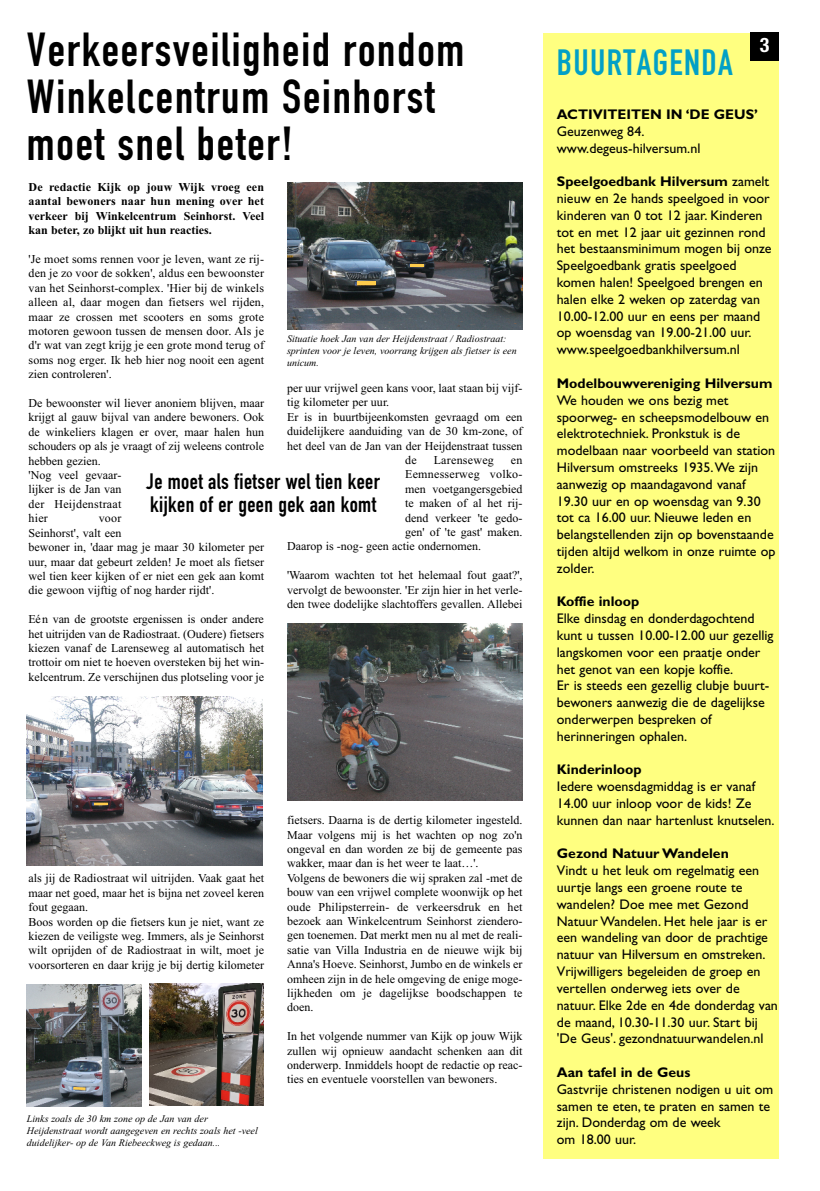
<style>
.page{position:relative;width:820px;height:1191px;background:#fff}
.page>*{position:absolute;margin:0;border:0;box-sizing:border-box;transform-origin:0 0}
.t1{font:47px/47px "DIN Engschrift Std";letter-spacing:.035em;color:#000}
.t2{font:36px "DIN Engschrift Std";letter-spacing:.035em;color:#02a0c6}
.t3{font:22px/23px "DIN Engschrift Std";letter-spacing:.02em;color:#000}
.t4{font:700 condensed 20px "Helvetica Neue";color:#fff}
.t5{font:14px/16.8px "Gill Sans";color:#000}
.t6{font:700 14px "Gill Sans";color:#000}
.t7{font:12px/14.4px "Times New Roman";color:#000;text-align:justify}
.t8{font:700 12px/14.4px "Times New Roman";color:#000;text-align:justify}
.t9{font:12px "Times New Roman";letter-spacing:.02em;color:#000}
.t10{font:italic 10px/12px "Times New Roman";color:#000}
.s1{font-weight:700}
</style>
<div class="page">
<div style="left:543px;top:33px;width:235px;height:1125px;background:#ffff80"></div>
<img style="left:287px;top:183px;width:235px;height:147px">
<img style="left:287px;top:623px;width:235px;height:177px">
<img style="left:27px;top:696px;width:235px;height:169px">
<img style="left:149px;top:983px;width:114px;height:122px">
<img style="left:27px;top:984px;width:114px;height:122px">
<div style="left:750px;top:33px;width:28px;height:28px;background:#000"></div>
<hr style="left:357px;top:281px;width:18px;height:4px;background:#fecc4c">
<svg style="left:410px;top:264px;width:14px;height:2px"></svg>
<svg style="left:94px;top:802px;width:14px;height:2px"></svg>
<svg style="left:242px;top:806px;width:10px;height:3px"></svg>
<svg style="left:73px;top:1086px;width:12px;height:4px"></svg>
<h1 class="t1" style="left:27px;top:26px;width:438px">Verkeersveiligheid rondom<br>Winkelcentrum Seinhorst moet snel beter!</h1>
<p class="t8" style="left:29px;top:179px;width:237px">De redactie Kijk op jouw Wijk vroeg een aantal bewoners naar hun mening over het verkeer bij Winkelcentrum Seinhorst. Veel kan beter, zo blijkt uit hun reacties.</p>
<p class="t7" style="left:29px;top:252px;width:237px">'Je moet soms rennen voor je leven, want ze rij&shy;den je zo voor de sokken', aldus een bewoonster van het Seinhorst-complex. 'Hier bij de winkels alleen al, daar mogen dan fietsers wel rijden, maar ze crossen met scooters en soms grote motoren gewoon tussen de mensen door. Als je d'r wat van zegt krijg je een grote mond terug of soms nog erger. Ik heb hier nog nooit een agent zien controleren'.</p>
<p class="t7" style="left:29px;top:396px;width:237px;text-align:left">De bewoonster wil liever anoniem blijven, maar krijgt al gauw bijval van andere bewoners. Ook de winkeliers klagen er over, maar halen hun schouders op als je vraagt of zij weleens controle hebben gezien.<br>'Nog veel gevaar-<br>lijker is de Jan van<br>der Heijdenstraat<br>hier</p>
<p class="t10" style="left:287px;top:333px;width:231px">Situatie hoek Jan van der Heijdenstraat / Radiostraat: sprinten voor je leven, voorrang krijgen als fietser is een unicum.</p>
<p class="t7" style="left:287px;top:381px;width:237px">per uur vrijwel geen kans voor, laat staan bij vijf-</p>
<p class="t7" style="left:287px;top:395px;width:104px">tig kilometer per uur.</p>
<p class="t7" style="left:287px;top:409px;width:237px">Er is in buurtbijeenkomsten gevraagd om een</p>
<p class="t7" style="left:287px;top:424px;width:237px">duidelijkere aanduiding van de 30 km-zone, of</p>
<p class="t7" style="left:287px;top:438px;width:237px">het deel van de Jan van der Heijdenstraat tussen</p>
<p class="t7" style="left:405px;top:453px;width:13px">de</p>
<p class="t9" style="left:433px;top:453px;width:62px">Larenseweg</p>
<p class="t7" style="left:510px;top:453px;width:13px">en</p>
<p class="t9" style="left:405px;top:467px;width:119px">Eemnesserweg volko-</p>
<p class="t7" style="left:405px;top:481px;width:119px">men voetgangersgebied</p>
<p class="t7" style="left:405px;top:496px;width:119px">te maken of al het rij-</p>
<p class="t7" style="left:405px;top:510px;width:119px">dend verkeer 'te gedo-</p>
<p class="t7" style="left:405px;top:525px;width:119px">gen' of 'te gast' maken.</p>
<p class="t7" style="left:287px;top:539px;width:196px">Daarop is -nog- geen actie ondernomen.</p>
<p class="t7" style="left:287px;top:568px;width:237px">'Waarom wachten tot het helemaal fout gaat?', vervolgt de bewoonster. 'Er zijn hier in het verle&shy;den twee dodelijke slachtoffers gevallen. Allebei</p>
<h3 class="t3" style="left:146px;top:470px;width:235px">Je moet als fietser wel tien keer kijken of er geen gek aan komt</h3>
<p class="t7" style="left:29px;top:511px;width:237px;text-align:left;text-indent:70px">voor<br>Seinhorst', valt een<br>bewoner in, 'daar mag je maar 30 kilometer per uur, maar dat gebeurt zelden! Je moet als fietser wel tien keer kijken of er niet een gek aan komt die gewoon vijftig of nog harder rijdt'.</p>
<p class="t7" style="left:29px;top:612px;width:237px">Eén van de grootste ergenissen is onder andere het uitrijden van de Radiostraat. (Oudere) fietsers kiezen vanaf de Larenseweg al automatisch het trottoir om niet te hoeven oversteken bij het win&shy;kelcentrum. Ze verschijnen dus plotseling voor je</p>
<p class="t7" style="left:29px;top:871px;width:237px;text-align:left">als jij de Radiostraat wil uitrijden. Vaak gaat het maar net goed, maar het is bijna net zoveel keren fout gegaan.<br>Boos worden op die fietsers kun je niet, want ze kiezen de veiligste weg. Immers, als je Seinhorst wilt oprijden of de Radiostraat in wilt, moet je voorsorteren en daar krijg je bij dertig kilometer</p>
<p class="t10" style="left:27px;top:1112px;width:232px">Links zoals de 30 km zone op de Jan van der<br>Heijdenstraat wordt aangegeven en rechts zoals het -veel duidelijker- op de Van Riebeeckweg is gedaan...</p>
<p class="t7" style="left:287px;top:813px;width:237px;text-align:left">fietsers. Daarna is de dertig kilometer ingesteld.<br>Maar volgens mij is het wachten op nog zo'n ongeval en dan worden ze bij de gemeente pas wakker, maar dan is het weer te laat…'.<br>Volgens de bewoners die wij spraken zal -met de bouw van een vrijwel complete woonwijk op het oude Philipsterrein- de verkeersdruk en het bezoek aan Winkelcentrum Seinhorst ziendero&shy;gen toenemen. Dat merkt men nu al met de reali&shy;satie van Villa Industria en de nieuwe wijk bij Anna's Hoeve. Seinhorst, Jumbo en de winkels er omheen zijn in de hele omgeving de enige moge&shy;lijkheden om je dagelijkse boodschappen te doen.</p>
<p class="t7" style="left:287px;top:1029px;width:237px">In het volgende nummer van Kijk op jouw Wijk zullen wij opnieuw aandacht schenken aan dit onderwerp. Inmiddels hoopt de redactie op reac&shy;ties en eventuele voorstellen van bewoners.</p>
<h3 class="t4" style="left:759px;top:33px;width:11px">3</h3>
<h2 class="t2" style="left:556px;top:41px;width:177px">BUURTAGENDA</h2>
<p class="t6" style="left:556px;top:109px;width:202px">ACTIVITEITEN IN ‘DE GEUS’</p>
<p class="t5" style="left:556px;top:124px;width:145px">Geuzenweg 84. www.degeus-hilversum.nl</p>
<p class="t5" style="left:556px;top:174px;width:216px"><span class="s1">Speelgoedbank Hilversum</span> zamelt nieuw en 2e hands speelgoed in voor kinderen van 0 tot 12 jaar. Kinderen tot en met 12 jaar uit gezinnen rond het bestaansminimum mogen bij onze Speelgoedbank gratis speelgoed komen halen! Speelgoed brengen en halen elke 2 weken op zaterdag van 10.00-12.00 uur en eens per maand op woensdag van 19.00-21.00 uur. www.speelgoedbankhilversum.nl</p>
<p class="t6" style="left:556px;top:378px;width:217px">Modelbouwvereniging Hilversum</p>
<p class="t5" style="left:556px;top:393px;width:220px">We houden we ons bezig met spoorweg- en scheepsmodelbouw en elektrotechniek. Pronkstuk is de modelbaan naar voorbeeld van station<br>Hilversum omstreeks 1935.We zijn aanwezig op maandagavond vanaf<br>19.30 uur en op woensdag van 9.30 tot ca 16.00 uur. Nieuwe leden en belangstellenden zijn op bovenstaande tijden altijd welkom in onze ruimte op zolder.</p>
<p class="t6" style="left:556px;top:596px;width:84px">Koffie inloop</p>
<p class="t5" style="left:556px;top:611px;width:218px">Elke dinsdag en donderdagochtend kunt u tussen 10.00-12.00 uur gezellig langskomen voor een praatje onder het genot van een kopje koffie.<br>Er is steeds een gezellig clubje buurt&shy;bewoners aanwezig die de dagelijkse onderwerpen bespreken of herinneringen ophalen.</p>
<p class="t6" style="left:556px;top:764px;width:86px">Kinderinloop</p>
<p class="t5" style="left:556px;top:779px;width:219px">Iedere woensdagmiddag is er vanaf<br>14.00 uur inloop voor de kids! Ze kunnen dan naar hartenlust knutselen.</p>
<p class="t6" style="left:556px;top:848px;width:173px">Gezond Natuur Wandelen</p>
<p class="t5" style="left:556px;top:863px;width:222px">Vindt u het leuk om regelmatig een uurtje langs een groene route te wandelen? Doe mee met Gezond Natuur Wandelen. Het hele jaar is er een wandeling van door de prachtige natuur van Hilversum en omstreken.<br>Vrijwilligers begeleiden de groep en vertellen onderweg iets over de natuur. Elke 2de en 4de donderdag van de maand, 10.30-11.30 uur. Start bij 'De Geus'. gezondnatuurwandelen.nl</p>
<p class="t6" style="left:556px;top:1067px;width:135px">Aan tafel in de Geus</p>
<p class="t5" style="left:556px;top:1082px;width:218px">Gastvrije christenen nodigen u uit om samen te eten, te praten en samen te zijn. Donderdag om de week<br>om 18.00 uur.</p>
</div>
